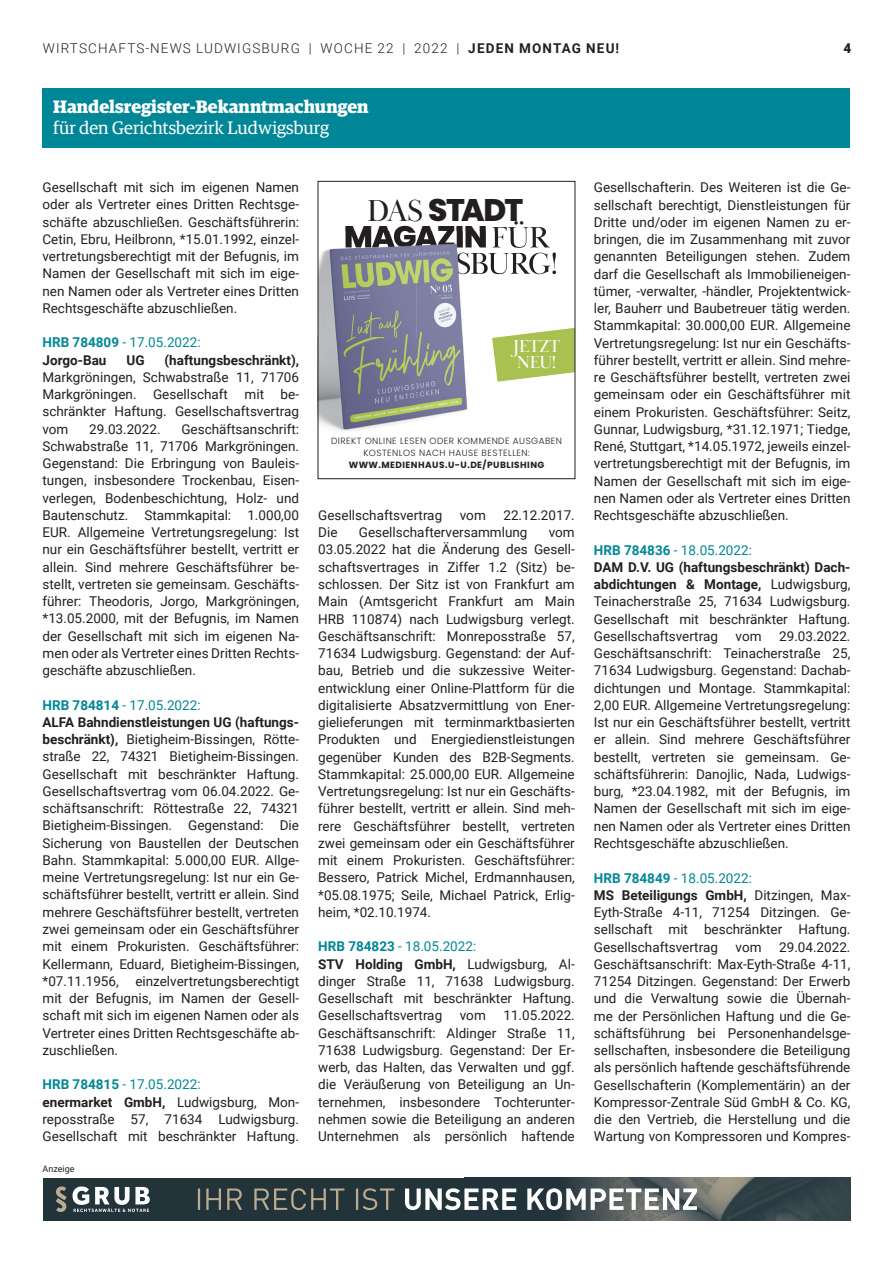
<style>
.page{position:relative;width:893px;height:1263px;background:#fff}
.page>*{position:absolute;margin:0;border:0;box-sizing:border-box;transform-origin:0 0}
.t1{font:800 31.2px/26.2px "Poppins";letter-spacing:-.045em;color:#231f20;text-align:center}
.t2{font:700 18px "Guardian Egyp";color:#fff}
.t3{font:18px "Guardian Egyp";color:#fff}
.t4{font:17.85px/15.1px "Baskerville Display PT";letter-spacing:-.025em;color:#fff}
.t5{font:13.5px/17.2px "Roboto";color:#231f20;text-align:justify}
.t6{font:300 13.5px "Roboto";letter-spacing:.085em;color:#231f20}
.t7{font:13.5px/17.2px "Roboto";color:#008797}
.t8{font:700 13.5px "Roboto";color:#231f20}
.t9{font:900 13.5px "Roboto";color:#231f20}
.t10{font:300 9px/12px "Poppins";letter-spacing:.05em;color:#231f20;text-align:center}
.t11{font:700 9px "Poppins";letter-spacing:.05em;color:#231f20}
.t12{font:9px "Roboto";color:#231f20}
.s1{font-weight:700}
.s2{font-weight:700;color:#231f20}
.s3{font-weight:700;color:#008797}
.s4{color:#008797}
.s5{font-family:"Baskerville Display PT";font-weight:400}
</style>
<div class="page">
<div style="left:43px;top:88px;width:807px;height:60px;background:#008797"></div>
<div style="left:43px;top:1178px;width:807px;height:42px;background:#22333a"></div>
<img style="left:569px;top:1178px;width:281px;height:42px">
<svg style="left:405px;top:1188px;width:292px;height:22px"></svg>
<svg style="left:198px;top:1188px;width:196px;height:22px"></svg>
<svg style="left:56px;top:1186px;width:11px;height:26px"></svg>
<svg style="left:73px;top:1186px;width:77px;height:26px"></svg>
<img style="left:320px;top:232px;width:235px;height:199px">
<img style="left:346px;top:232px;width:140px;height:16px">
<img style="left:492px;top:232px;width:58px;height:16px">
<img style="left:335px;top:252px;width:221px;height:22px">
<svg style="left:491px;top:323px;width:82px;height:60px"></svg>
<div style="left:318px;top:181px;width:257px;height:298px;border:1px solid #231f20"></div>
<p class="t6" style="left:43px;top:38px;width:578px">WIRTSCHAFTS-NEWS LUDWIGSBURG | WOCHE 22 | 2022 | <span class="s1">JEDEN MONTAG NEU!</span></p>
<p class="t9" style="left:843px;top:38px;width:9px">4</p>
<h2 class="t2" style="left:53px;top:93px;width:317px">Handelsregister-Bekanntmachungen</h2>
<h2 class="t3" style="left:53px;top:116px;width:277px">für den Gerichtsbezirk Ludwigsburg</h2>
<p class="t5" style="left:43px;top:178px;width:258px">Gesellschaft mit sich im eigenen Namen oder als Vertreter eines Dritten Rechtsge&shy;schäfte abzuschließen. Geschäftsführerin:<br>Cetin, Ebru, Heilbronn, *15.01.1992, einzel&shy;vertretungsberechtigt mit der Befugnis, im Namen der Gesellschaft mit sich im eige&shy;nen Namen oder als Vertreter eines Dritten Rechtsgeschäfte abzuschließen.</p>
<p class="t7" style="left:43px;top:333px;width:160px"><span class="s1">HRB 784809</span> - 17.05.2022:<br><span class="s2">Jorgo-Bau</span></p>
<p class="t8" style="left:126px;top:350px;width:20px">UG</p>
<p class="t8" style="left:165px;top:350px;width:136px">(haftungsbeschränkt),</p>
<p class="t5" style="left:43px;top:368px;width:258px">Markgröningen, Schwabstraße 11, 71706<br>Markgröningen. Gesellschaft mit be&shy;schränkter Haftung. Gesellschaftsvertrag vom</p>
<p class="t5" style="left:43px;top:420px;width:258px;text-indent:139px">Geschäftsanschrift:<br>Schwabstraße 11, 71706 Markgröningen.<br>Gegenstand: Die Erbringung von Bauleis&shy;tungen, insbesondere Trockenbau, Eisen&shy;verlegen, Bodenbeschichtung, Holz- und Bautenschutz. Stammkapital: 1.000,00<br>EUR. Allgemeine Vertretungsregelung: Ist nur ein Geschäftsführer bestellt, vertritt er allein. Sind mehrere Geschäftsführer be&shy;stellt, vertreten sie gemeinsam. Geschäfts&shy;führer: Theodoris, Jorgo, Markgröningen, *13.05.2000, mit der Befugnis, im Namen der Gesellschaft mit sich im eigenen Na&shy;men oder als Vertreter eines Dritten Rechts&shy;geschäfte abzuschließen.</p>
<p class="t5" style="left:43px;top:696px;width:258px;text-align:left"><span class="s3">HRB 784814</span> <span class="s4">- 17.05.2022:<br></span><span class="s1">ALFA Bahndienstleistungen UG (haftungs&shy;beschränkt),</span> Bietigheim-Bissingen, Rötte&shy;straße 22, 74321 Bietigheim-Bissingen.<br>Gesellschaft mit beschränkter Haftung.<br>Gesellschaftsvertrag vom 06.04.2022. Ge&shy;schäftsanschrift: Röttestraße 22, 74321<br>Bietigheim-Bissingen. Gegenstand: Die Sicherung von Baustellen der Deutschen Bahn. Stammkapital: 5.000,00 EUR. Allge&shy;meine Vertretungsregelung: Ist nur ein Ge&shy;schäftsführer bestellt, vertritt er allein. Sind mehrere Geschäftsführer bestellt, vertreten zwei gemeinsam oder ein Geschäftsführer mit einem Prokuristen. Geschäftsführer:<br>Kellermann, Eduard, Bietigheim-Bissingen, *07.11.1956, einzelvertretungsberechtigt mit der Befugnis, im Namen der Gesell&shy;schaft mit sich im eigenen Namen oder als Vertreter eines Dritten Rechtsgeschäfte ab&shy;zuschließen.</p>
<p class="t5" style="left:43px;top:1075px;width:258px;text-align:left"><span class="s3">HRB 784815</span> <span class="s4">- 17.05.2022:<br></span><span class="s1">enermarket GmbH,</span> Ludwigsburg, Mon&shy;reposstraße 57, 71634 Ludwigsburg.<br>Gesellschaft mit beschränkter Haftung.</p>
<p class="t5" style="left:89px;top:420px;width:73px">29.03.2022.</p>
<p class="t12" style="left:43px;top:1162px;width:34px">Anzeige</p>
<h1 class="t1" style="left:344px;top:197px;width:207px"><span class="s5">DAS</span> STADT<br>MAGAZIN <span class="s5">FÜR</span></h1>
<h3 class="t4" style="left:513px;top:339px;width:49px">JETZT<br>NEU!</h3>
<p class="t10" style="left:331px;top:434px;width:232px">DIREKT ONLINE LESEN ODER KOMMENDE AUSGABEN<br>KOSTENLOS NACH HAUSE BESTELLEN:</p>
<p class="t11" style="left:349px;top:459px;width:197px">WWW.MEDIENHAUS.U-U.DE/PUBLISHING</p>
<p class="t5" style="left:318px;top:506px;width:126px">Gesellschaftsvertrag</p>
<p class="t5" style="left:460px;top:506px;width:27px">vom</p>
<p class="t5" style="left:503px;top:506px;width:73px">22.12.2017.</p>
<p class="t5" style="left:318px;top:523px;width:21px">Die</p>
<p class="t5" style="left:359px;top:523px;width:170px">Gesellschafterversammlung</p>
<p class="t5" style="left:318px;top:523px;width:258px;text-indent:231px">vom 03.05.2022 hat die Änderung des Gesell&shy;schaftsvertrages in Ziffer 1.2 (Sitz) be&shy;schlossen. Der Sitz ist von Frankfurt am Main (Amtsgericht Frankfurt am Main HRB 110874) nach Ludwigsburg verlegt.<br>Geschäftsanschrift: Monreposstraße 57, 71634 Ludwigsburg. Gegenstand: der Auf&shy;bau, Betrieb und die sukzessive Weiter&shy;entwicklung einer Online-Plattform für die digitalisierte Absatzvermittlung von Ener&shy;gielieferungen mit terminmarktbasierten Produkten und Energiedienstleistungen gegenüber Kunden des B2B-Segments.<br>Stammkapital: 25.000,00 EUR. Allgemeine Vertretungsregelung: Ist nur ein Geschäfts&shy;führer bestellt, vertritt er allein. Sind meh&shy;rere Geschäftsführer bestellt, vertreten zwei gemeinsam oder ein Geschäftsführer mit einem Prokuristen. Geschäftsführer:<br>Bessero, Patrick Michel, Erdmannhausen, *05.08.1975; Seile, Michael Patrick, Erlig&shy;heim, *02.10.1974.</p>
<p class="t5" style="left:318px;top:937px;width:258px;text-align:left"><span class="s3">HRB 784823</span> <span class="s4">- 18.05.2022:<br></span><span class="s1">STV Holding GmbH,</span> Ludwigsburg, Al&shy;dinger Straße 11, 71638 Ludwigsburg.<br>Gesellschaft mit beschränkter Haftung.<br>Gesellschaftsvertrag</p>
<p class="t5" style="left:318px;top:1006px;width:258px;text-indent:185px">11.05.2022.<br>Geschäftsanschrift: Aldinger Straße 11, 71638 Ludwigsburg. Gegenstand: Der Er&shy;werb, das Halten, das Verwalten und ggf. die Veräußerung von Beteiligung an Un&shy;ternehmen, insbesondere Tochterunter&shy;nehmen sowie die Beteiligung an anderen Unternehmen als persönlich haftende</p>
<p class="t5" style="left:460px;top:1006px;width:27px">vom</p>
<p class="t5" style="left:594px;top:178px;width:258px">Gesellschafterin. Des Weiteren ist die Ge&shy;sellschaft berechtigt, Dienstleistungen für Dritte und/oder im eigenen Namen zu er&shy;bringen, die im Zusammenhang mit zuvor genannten Beteiligungen stehen. Zudem darf die Gesellschaft als Immobilieneigen&shy;tümer, -verwalter, -händler, Projektentwick&shy;ler, Bauherr und Baubetreuer tätig werden.<br>Stammkapital: 30.000,00 EUR. Allgemeine Vertretungsregelung: Ist nur ein Geschäfts&shy;führer bestellt, vertritt er allein. Sind mehre&shy;re Geschäftsführer bestellt, vertreten zwei gemeinsam oder ein Geschäftsführer mit einem Prokuristen. Geschäftsführer: Seitz, Gunnar, Ludwigsburg, *31.12.1971; Tiedge, René, Stuttgart, *14.05.1972, jeweils einzel&shy;vertretungsberechtigt mit der Befugnis, im Namen der Gesellschaft mit sich im eige&shy;nen Namen oder als Vertreter eines Dritten Rechtsgeschäfte abzuschließen.</p>
<p class="t5" style="left:594px;top:541px;width:258px;text-align:left"><span class="s3">HRB 784836</span> <span class="s4">- 18.05.2022:<br></span><span class="s1">DAM D.V. UG (haftungsbeschränkt) Dach&shy;abdichtungen &amp; Montage,</span> Ludwigsburg, Teinacherstraße 25, 71634 Ludwigsburg.<br>Gesellschaft mit beschränkter Haftung.<br>Gesellschaftsvertrag</p>
<p class="t5" style="left:594px;top:627px;width:258px;text-indent:185px">29.03.2022.<br>Geschäftsanschrift: Teinacherstraße 25, 71634 Ludwigsburg. Gegenstand: Dachab&shy;dichtungen und Montage. Stammkapital:<br>2,00 EUR. Allgemeine Vertretungsregelung:<br>Ist nur ein Geschäftsführer bestellt, vertritt er allein. Sind mehrere Geschäftsführer bestellt, vertreten sie gemeinsam. Ge&shy;schäftsführerin: Danojlic, Nada, Ludwigs&shy;burg, *23.04.1982, mit der Befugnis, im Namen der Gesellschaft mit sich im eige&shy;nen Namen oder als Vertreter eines Dritten Rechtsgeschäfte abzuschließen.</p>
<p class="t5" style="left:594px;top:868px;width:258px;text-align:left"><span class="s3">HRB 784849</span> <span class="s4">- 18.05.2022:<br></span><span class="s1">MS Beteiligungs GmbH,</span> Ditzingen, Max-Eyth-Straße 4-11, 71254 Ditzingen. Ge&shy;sellschaft mit beschränkter Haftung.<br>Gesellschaftsvertrag</p>
<p class="t5" style="left:735px;top:627px;width:27px">vom</p>
<p class="t5" style="left:594px;top:937px;width:258px;text-indent:185px">29.04.2022.<br>Geschäftsanschrift: Max-Eyth-Straße 4-11, 71254 Ditzingen. Gegenstand: Der Erwerb und die Verwaltung sowie die Übernah&shy;me der Persönlichen Haftung und die Ge&shy;schäftsführung bei Personenhandelsge&shy;sellschaften, insbesondere die Beteiligung als persönlich haftende geschäftsführende Gesellschafterin (Komplementärin) an der Kompressor-Zentrale Süd GmbH &amp; Co. KG, die den Vertrieb, die Herstellung und die Wartung von Kompressoren und Kompres-</p>
<p class="t5" style="left:735px;top:937px;width:27px">vom</p>
</div>
